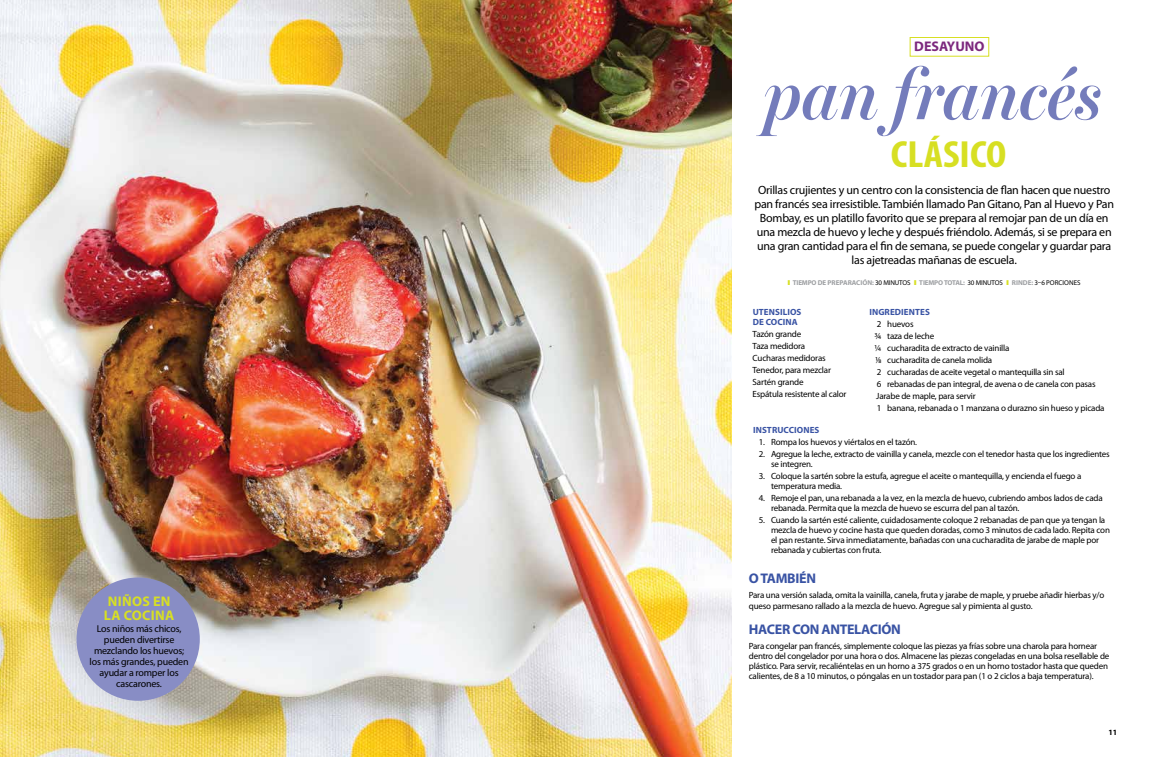
<style>
.page{position:relative;width:1152px;height:757px;background:#fff}
.page>*{position:absolute;margin:0;border:0;box-sizing:border-box;transform-origin:0 0}
.t1{font:italic 600 72px "Miller Banner";color:#747cbb;scale:.94 1}
.t2{font:700 condensed 38px "Myriad Pro";color:#d7df23;scale:1.11 1}
.t3{font:700 14px "Myriad Pro";letter-spacing:-.02em;color:#3953a4}
.t4{font:700 14px/14px "Myriad Pro";letter-spacing:.02em;color:#d7df23}
.t5{font:700 14px "Myriad Pro";color:#7c287d}
.t6{font:12px/14px "Myriad Pro";letter-spacing:-.02em;color:#000;text-align:center}
.t7{font:10px/11px "Myriad Pro";letter-spacing:-.02em;color:#000;text-align:center}
.t8{font:9px/12px "Myriad Pro";letter-spacing:-.02em;color:#000}
.t9{font:700 9px/10px "Myriad Pro";letter-spacing:.01em;color:#3953a4}
.t10{font:700 8px "Myriad Pro";color:#000}
.t11{font:700 7px "Myriad Pro";letter-spacing:-.02em;color:#9d9fa2}
.s1{color:#d7df23}
.s2{font-weight:400;color:#000}
</style>
<div class="page">
<img style="left:0;top:0;width:732px;height:757px">
<div style="left:910px;top:37px;width:79px;height:20px;border:1px solid #d7df23"></div>
<div style="left:76px;top:578px;width:124px;height:123px;background:#888dc5;border-radius:50%"></div>
<h3 class="t4" style="left:104px;top:594px;width:72px">NIÑOS EN<br>LA COCINA</h3>
<p class="t7" style="left:90px;top:623px;width:100px">Los niños más chicos, pueden divertirse mezclando los huevos; los más grandes, pueden ayudar a romper los cascarones.</p>
<h3 class="t5" style="left:914px;top:37px;width:72px">DESAYUNO</h3>
<h1 class="t1" style="left:763px;top:52px;width:362px">pan francés</h1>
<h2 class="t2" style="left:891px;top:130px;width:105px">CLÁSICO</h2>
<p class="t6" style="left:754px;top:182px;width:361px">Orillas crujientes y un centro con la consistencia de flan hacen que nuestro pan francés sea irresistible. También llamado Pan Gitano, Pan al Huevo y Pan Bombay, es un platillo favorito que se prepara al remojar pan de un día en una mezcla de huevo y leche y después friéndolo. Además, si se prepara en una gran cantidad para el fin de semana, se puede congelar y guardar para las ajetreadas mañanas de escuela.</p>
<p class="t11" style="left:788px;top:278px;width:294px"><span class="s1">❚</span> TIEMPO DE PREPARACIÓN: <span class="s2">30 MINUTOS</span> <span class="s1">❚</span> TIEMPO TOTAL: <span class="s2">30 MINUTOS</span> <span class="s1">❚</span> RINDE: <span class="s2">3–6 PORCIONES</span></p>
<p class="t9" style="left:753px;top:307px;width:50px">UTENSILIOS<br>DE COCINA</p>
<p class="t8" style="left:753px;top:328px;width:95px">Tazón grande<br>Taza medidora<br>Cucharas medidoras<br>Tenedor, para mezclar<br>Sartén grande<br>Espátula resistente al calor</p>
<p class="t9" style="left:869px;top:307px;width:62px">INGREDIENTES</p>
<p class="t8" style="left:877px;top:318px;width:38px">2 huevos</p>
<p class="t8" style="left:869px;top:330px;width:4px">3/4</p>
<p class="t8" style="left:887px;top:330px;width:48px">taza de leche</p>
<p class="t8" style="left:869px;top:342px;width:4px">1/4</p>
<p class="t8" style="left:876px;top:342px;width:231px;text-indent:12px">cucharadita de extracto de vainilla<br>1/8 cucharadita de canela molida<br>2 cucharadas de aceite vegetal o mantequilla sin sal<br>6 rebanadas de pan integral, de avena o de canela con pasas Jarabe de maple, para servir<br>1 banana, rebanada o 1 manzana o durazno sin hueso y picada</p>
<p class="t9" style="left:753px;top:425px;width:68px">INSTRUCCIONES</p>
<p class="t8" style="left:759px;top:436px;width:160px">1. Rompa los huevos y viértalos en el tazón.</p>
<p class="t8" style="left:771px;top:449px;width:340px;line-height:10px;text-indent:-12px">2. Agregue la leche, extracto de vainilla y canela, mezcle con el tenedor hasta que los ingredientes se integren.</p>
<p class="t8" style="left:771px;top:471px;width:312px;line-height:10px;text-indent:-12px">3. Coloque la sartén sobre la estufa, agregue el aceite o mantequilla, y encienda el fuego a temperatura media.</p>
<p class="t8" style="left:771px;top:493px;width:333px;line-height:10px;text-indent:-12px">4. Remoje el pan, una rebanada a la vez, en la mezcla de huevo, cubriendo ambos lados de cada rebanada. Permita que la mezcla de huevo se escurra del pan al tazón.</p>
<p class="t8" style="left:771px;top:515px;width:341px;line-height:10px;text-indent:-12px">5. Cuando la sartén esté caliente, cuidadosamente coloque 2 rebanadas de pan que ya tengan la mezcla de huevo y cocine hasta que queden doradas, como 3 minutos de cada lado. Repita con el pan restante. Sirva inmediatamente, bañadas con una cucharadita de jarabe de maple por rebanada y cubiertas con fruta.</p>
<h3 class="t3" style="left:749px;top:570px;width:69px">O TAMBIÉN</h3>
<p class="t8" style="left:749px;top:590px;width:357px;line-height:11px">Para una versión salada, omita la vainilla, canela, fruta y jarabe de maple, y pruebe añadir hierbas y/o queso parmesano rallado a la mezcla de huevo. Agregue sal y pimienta al gusto.</p>
<h3 class="t3" style="left:749px;top:620px;width:154px">HACER CON ANTELACIÓN</h3>
<p class="t8" style="left:749px;top:640px;width:362px;line-height:10px">Para congelar pan francés, simplemente coloque las piezas ya frías sobre una charola para hornear dentro del congelador por una hora o dos. Almacene las piezas congeladas en una bolsa resellable de plástico. Para servir, recaliéntelas en un horno a 375 grados o en un horno tostador hasta que queden calientes, de 8 a 10 minutos, o póngalas en un tostador para pan (1 o 2 ciclos a baja temperatura).</p>
<p class="t10" style="left:1108px;top:727px;width:10px">11</p>
</div>
